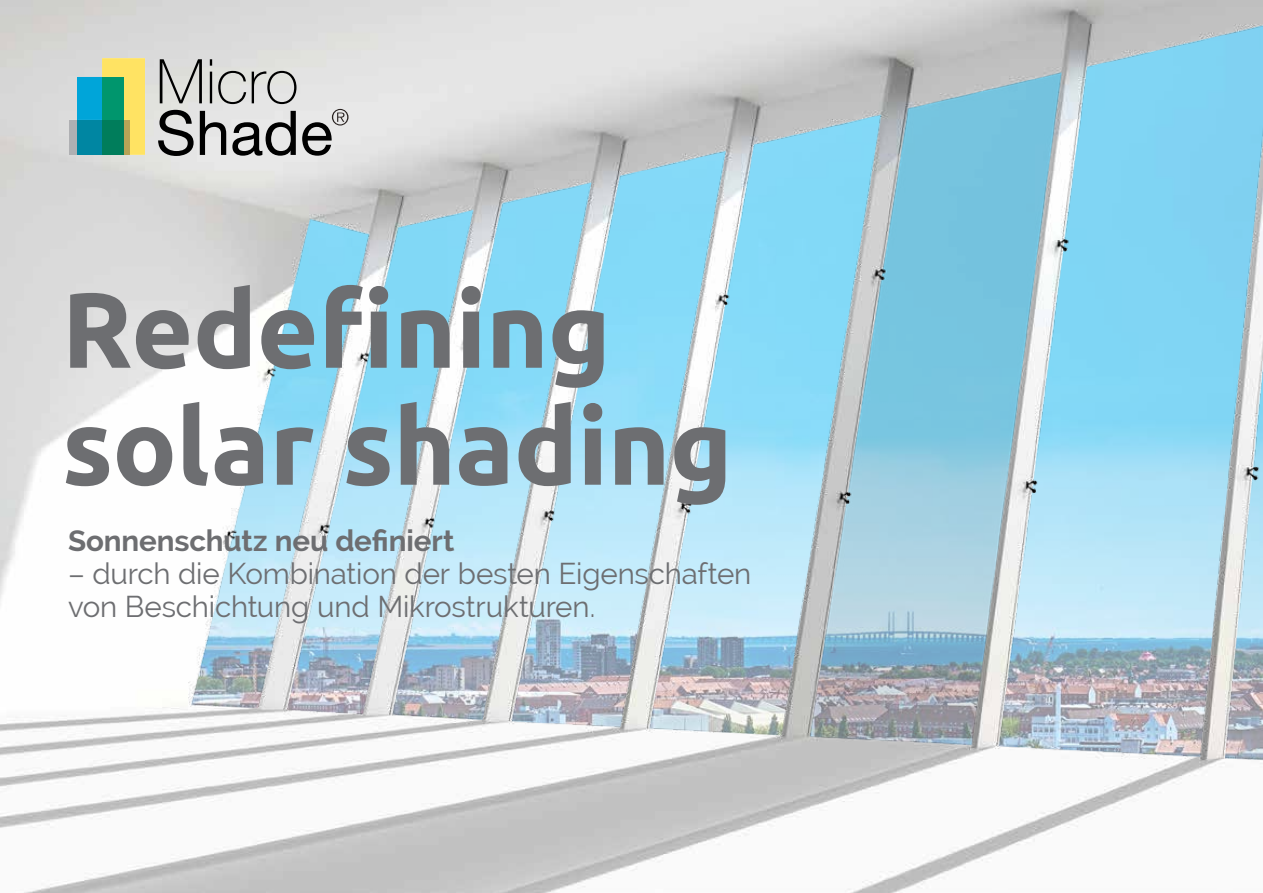
<style>
.page{position:relative;width:1263px;height:893px;background:#fff}
.page>*{position:absolute;margin:0;border:0;box-sizing:border-box;transform-origin:0 0}
.t1{font:700 106.8px/117px "Ubuntu";letter-spacing:-.005em;color:#6d6e71}
.t2{font:29.55px/33.3px "Raleway";letter-spacing:-.005em;color:#6d6e71}
.t3{font:700 29.55px "Raleway";letter-spacing:-.005em;color:#6d6e71}
</style>
<div class="page">
<img style="left:0;top:0;width:1263px;height:893px">
<svg style="left:160px;top:59px;width:42px;height:44px;background:#a9aaa7"></svg>
<hr style="left:210px;top:72px;width:2px;height:31px;background:#000">
<svg style="left:210px;top:59px;width:2px;height:7px"></svg>
<svg style="left:218px;top:71px;width:28px;height:33px"></svg>
<svg style="left:252px;top:71px;width:44px;height:33px"></svg>
<svg style="left:158px;top:110px;width:36px;height:46px;background:#8a8a8a"></svg>
<svg style="left:200px;top:111px;width:26px;height:44px"></svg>
<svg style="left:232px;top:111px;width:64px;height:45px;background:#929292"></svg>
<svg style="left:69px;top:58px;width:76px;height:97px;background:#b1cb99"></svg>
<div style="left:102px;top:77px;width:21px;height:43px;background:#00966d"></div>
<div style="left:78px;top:120px;width:24px;height:35px;background:#0086a2"></div>
<div style="left:102px;top:120px;width:21px;height:35px;background:#007d5b"></div>
<svg style="left:302px;top:109px;width:46px;height:47px;background:#acabab"></svg>
<h1 class="t1" style="left:62px;top:270px;width:673px">Redefining solar shading</h1>
<p class="t3" style="left:68px;top:523px;width:388px">Sonnenschutz neu definiert</p>
<p class="t2" style="left:68px;top:557px;width:685px">– durch die Kombination der besten Eigenschaften von Beschichtung und Mikrostrukturen.</p>
</div>
